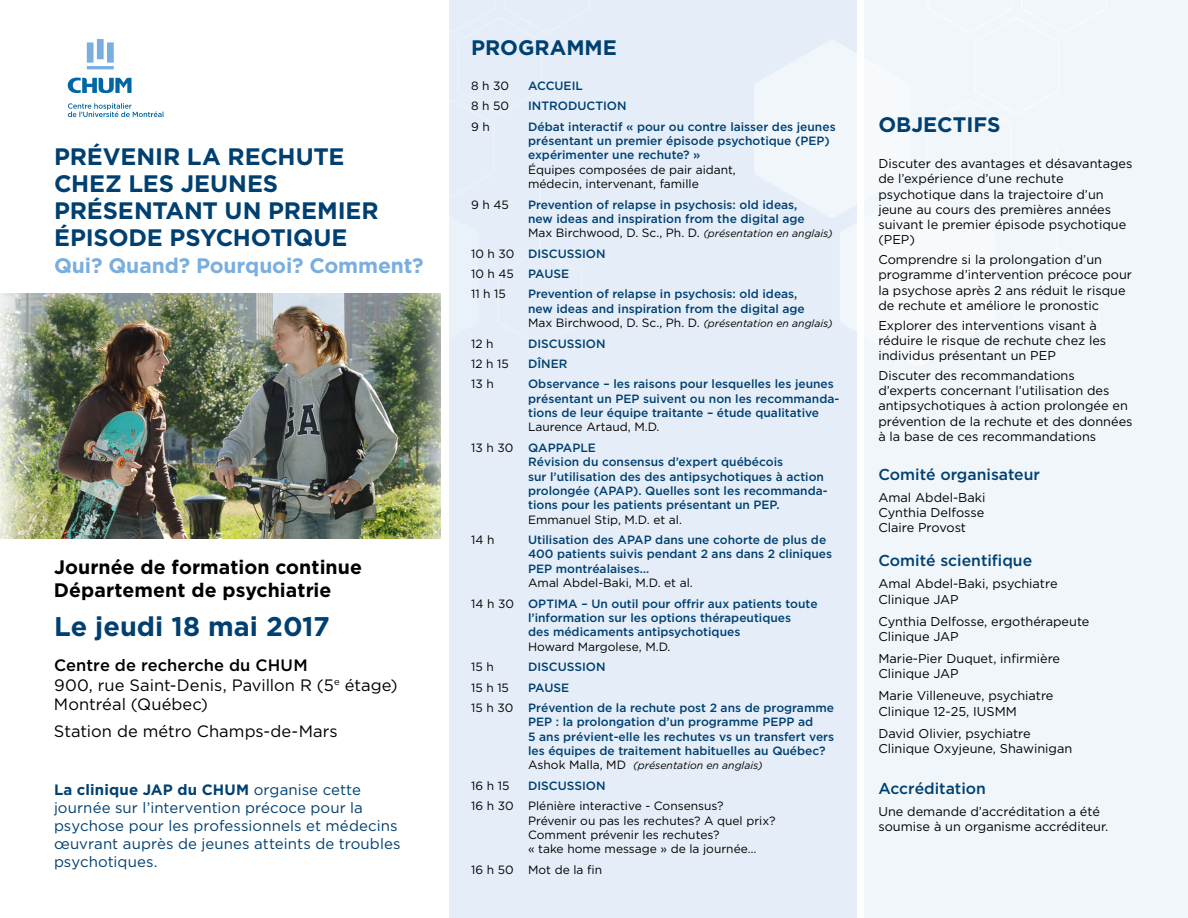
<style>
.page{position:relative;width:1188px;height:918px;background:#fff}
.page>*{position:absolute;margin:0;border:0;box-sizing:border-box;transform-origin:0 0}
.t1{font:700 27px "Gotham";color:#004071}
.t2{font:700 23.85px/27px "Gotham";letter-spacing:-.005em;color:#004071}
.t3{font:700 21px "Gotham";letter-spacing:-.005em;color:#79aede}
.titres{font:700 21px "Gotham";color:#004071}
.t4{font:700 19.5px/23.4px "Gotham";letter-spacing:.005em;color:#000}
.t5{font:16.5px "Gotham";letter-spacing:.005em;color:#000}
.t6{font:500 16.5px "Gotham";letter-spacing:.005em;color:#000}
.sous_titre{font:500 15.75px "Gotham";color:#004071}
.cdt{font:500 15.75px "Gotham";color:#004071}
.t7{font:15px/18px "Gotham";letter-spacing:.005em;color:#004071}
.cdt-2{font:12.75px/15.3px "Gotham";color:#000}
.cdt-3{font:500 12px/14.4px "Gotham";color:#004071}
.cdt-4{font:12px/14.4px "Gotham";color:#000}
.cdt-5{font:italic 10.5px "Gotham";color:#000}
.s1{font-weight:700}
.s2{font-weight:400;color:#000}
.s3{font-weight:400;font-style:italic;font-size:10.5px;color:#000}
.s4{font-weight:500;color:#004071}
.s5{font-style:normal;font-size:12px}
</style>
<div class="page">
<div style="left:864px;top:0;width:324px;height:918px;background:#f1f6fb"></div>
<div style="left:449px;top:0;width:408px;height:918px;background:#e5eef8"></div>
<svg style="left:755px;top:40px;width:102px;height:291px"></svg>
<svg style="left:87px;top:39px;width:27px;height:30px"></svg>
<svg style="left:68px;top:77px;width:64px;height:17px"></svg>
<svg style="left:68px;top:103px;width:95px;height:14px"></svg>
<img style="left:0;top:293px;width:441px;height:246px">
<p class="t2" style="left:54px;top:143px;width:326px">PRÉVENIR LA RECHUTE<br>CHEZ LES JEUNES<br>PRÉSENTANT UN PREMIER<br>ÉPISODE PSYCHOTIQUE</p>
<p class="t3" style="left:54px;top:253px;width:371px">Qui? Quand? Pourquoi? Comment?</p>
<p class="t4" style="left:54px;top:555px;width:310px">Journée de formation continue<br>Département de psychiatrie</p>
<p class="t1" style="left:54px;top:610px;width:277px">Le jeudi 18 mai 2017</p>
<p class="t6" style="left:54px;top:655px;width:255px">Centre de recherche du CHUM</p>
<p class="t5" style="left:54px;top:675px;width:345px">900, rue Saint-Denis, Pavillon R (5<sup>e</sup> étage)</p>
<p class="t5" style="left:54px;top:695px;width:155px">Montréal (Québec)</p>
<p class="t5" style="left:54px;top:721px;width:285px">Station de métro Champs-de-Mars</p>
<p class="t7" style="left:54px;top:781px;width:348px"><span class="s1">La clinique JAP du CHUM</span> organise cette journée sur l’intervention précoce pour la psychose pour les professionnels et médecins œuvrant auprès de jeunes atteints de troubles psychotiques.</p>
<p class="titres" style="left:471px;top:35px;width:147px">PROGRAMME</p>
<p class="cdt-4" style="left:471px;top:78px;width:40px">8 h 30</p>
<p class="cdt-3" style="left:528px;top:78px;width:56px">ACCUEIL</p>
<p class="cdt-4" style="left:471px;top:99px;width:40px">8 h 50</p>
<p class="cdt-3" style="left:528px;top:99px;width:100px">INTRODUCTION</p>
<p class="cdt-4" style="left:471px;top:119px;width:20px">9 h</p>
<p class="cdt-3" style="left:528px;top:119px;width:309px">Débat interactif « pour ou contre laisser des jeunes présentant un premier épisode psychotique (PEP) expérimenter une rechute? »<br><span class="s2">Équipes composées de pair aidant,<br>médecin, intervenant, famille</span></p>
<p class="cdt-4" style="left:471px;top:197px;width:39px">9 h 45</p>
<p class="cdt-3" style="left:528px;top:197px;width:306px">Prevention of relapse in psychosis: old ideas,<br>new ideas and inspiration from the digital age<br><span class="s2">Max Birchwood, D. Sc., Ph. D.</span> <span class="s3">(présentation en anglais)</span></p>
<p class="cdt-3" style="left:471px;top:246px;width:136px"><span class="s2">10 h 30</span> DISCUSSION</p>
<p class="cdt-4" style="left:471px;top:267px;width:100px">10 h 45 <span class="s4">PAUSE</span></p>
<p class="cdt-4" style="left:471px;top:287px;width:36px">11 h 15</p>
<p class="cdt-3" style="left:528px;top:287px;width:306px">Prevention of relapse in psychosis: old ideas,<br>new ideas and inspiration from the digital age<br><span class="s2">Max Birchwood, D. Sc., Ph. D.</span> <span class="s3">(présentation en anglais)</span></p>
<p class="cdt-4" style="left:471px;top:336px;width:24px">12 h</p>
<p class="cdt-3" style="left:528px;top:336px;width:79px">DISCUSSION</p>
<p class="cdt-4" style="left:471px;top:356px;width:39px">12 h 15</p>
<p class="cdt-3" style="left:528px;top:356px;width:41px">DÎNER</p>
<p class="cdt-4" style="left:471px;top:377px;width:24px">13 h</p>
<p class="cdt-3" style="left:528px;top:377px;width:313px">Observance – les raisons pour lesquelles les jeunes présentant un PEP suivent ou non les recommanda&shy;tions de leur équipe traitante – étude qualitative <span class="s2">Laurence Artaud, M.D.</span></p>
<p class="cdt-3" style="left:528px;top:440px;width:301px;text-indent:-57px"><span class="s2">13 h 30</span> QAPPAPLE<br>Révision du consensus d’expert québécois<br>sur l’utilisation des des antipsychotiques à action prolongée (APAP). Quelles sont les recommanda&shy;tions pour les patients présentant un PEP.<br><span class="s2">Emmanuel Stip, M.D. et al.</span></p>
<p class="cdt-4" style="left:471px;top:533px;width:25px">14 h</p>
<p class="cdt-3" style="left:528px;top:533px;width:305px">Utilisation des APAP dans une cohorte de plus de 400 patients suivis pendant 2 ans dans 2 cliniques PEP montréalaises…<br><span class="s2">Amal Abdel-Baki, M.D. et al.</span></p>
<p class="cdt-3" style="left:528px;top:596px;width:291px;text-indent:-57px"><span class="s2">14 h 30</span> OPTIMA – Un outil pour offrir aux patients toute l’information sur les options thérapeutiques<br>des médicaments antipsychotiques<br><span class="s2">Howard Margolese, M.D.</span></p>
<p class="cdt-4" style="left:471px;top:660px;width:24px">15 h</p>
<p class="cdt-3" style="left:528px;top:660px;width:79px">DISCUSSION</p>
<p class="cdt-4" style="left:471px;top:680px;width:39px">15 h 15</p>
<p class="cdt-3" style="left:528px;top:680px;width:43px">PAUSE</p>
<p class="cdt-3" style="left:528px;top:700px;width:308px;text-indent:-57px"><span class="s2">15 h 30</span> Prévention de la rechute post 2 ans de programme PEP : la prolongation d’un programme PEPP ad<br>5 ans prévient-elle les rechutes vs un transfert vers les équipes de traitement habituelles au Québec?</p>
<p class="cdt-5" style="left:528px;top:759px;width:236px"><span class="s5">Ashok Malla, MD</span> (présentation en anglais)</p>
<p class="cdt-4" style="left:471px;top:778px;width:40px">16 h 15</p>
<p class="cdt-3" style="left:528px;top:778px;width:79px">DISCUSSION</p>
<p class="cdt-4" style="left:528px;top:799px;width:249px;text-indent:-57px">16 h 30 Plénière interactive - Consensus?<br>Prévenir ou pas les rechutes? A quel prix?<br>Comment prévenir les rechutes?<br>« take home message » de la journée…</p>
<p class="cdt-4" style="left:471px;top:862px;width:132px">16 h 50 Mot de la fin</p>
<p class="titres" style="left:878px;top:112px;width:124px">OBJECTIFS</p>
<p class="cdt-2" style="left:878px;top:156px;width:256px">Discuter des avantages et désavantages de l’expérience d’une rechute psychotique dans la trajectoire d’un jeune au cours des premières années suivant le premier épisode psychotique (PEP)</p>
<p class="cdt-2" style="left:878px;top:252px;width:255px">Comprendre si la prolongation d’un programme d’intervention précoce pour la psychose après 2 ans réduit le risque de rechute et améliore le pronostic</p>
<p class="cdt-2" style="left:878px;top:317px;width:229px">Explorer des interventions visant à réduire le risque de rechute chez les individus présentant un PEP</p>
<p class="cdt-2" style="left:878px;top:368px;width:256px">Discuter des recommandations d’experts concernant l’utilisation des antipsychotiques à action prolongée en prévention de la rechute et des données à la base de ces recommandations</p>
<p class="sous_titre" style="left:878px;top:464px;width:163px">Comité organisateur</p>
<p class="cdt-2" style="left:878px;top:489px;width:109px">Amal Abdel-Baki</p>
<p class="cdt-2" style="left:878px;top:505px;width:108px">Cynthia Delfosse</p>
<p class="cdt-2" style="left:878px;top:520px;width:89px">Claire Provost</p>
<p class="sous_titre" style="left:878px;top:551px;width:155px">Comité scientifique</p>
<p class="cdt-2" style="left:878px;top:576px;width:181px">Amal Abdel-Baki, psychiatre<br>Clinique JAP</p>
<p class="cdt-2" style="left:878px;top:614px;width:213px">Cynthia Delfosse, ergothérapeute<br>Clinique JAP</p>
<p class="cdt-2" style="left:878px;top:651px;width:183px">Marie-Pier Duquet, infirmière<br>Clinique JAP</p>
<p class="cdt-2" style="left:878px;top:688px;width:177px">Marie Villeneuve, psychiatre<br>Clinique 12-25, IUSMM</p>
<p class="cdt-2" style="left:878px;top:726px;width:195px">David Olivier, psychiatre<br>Clinique Oxyjeune, Shawinigan</p>
<p class="cdt" style="left:878px;top:779px;width:109px">Accréditation</p>
<p class="cdt-2" style="left:878px;top:804px;width:231px">Une demande d’accréditation a été soumise à un organisme accréditeur.</p>
</div>
